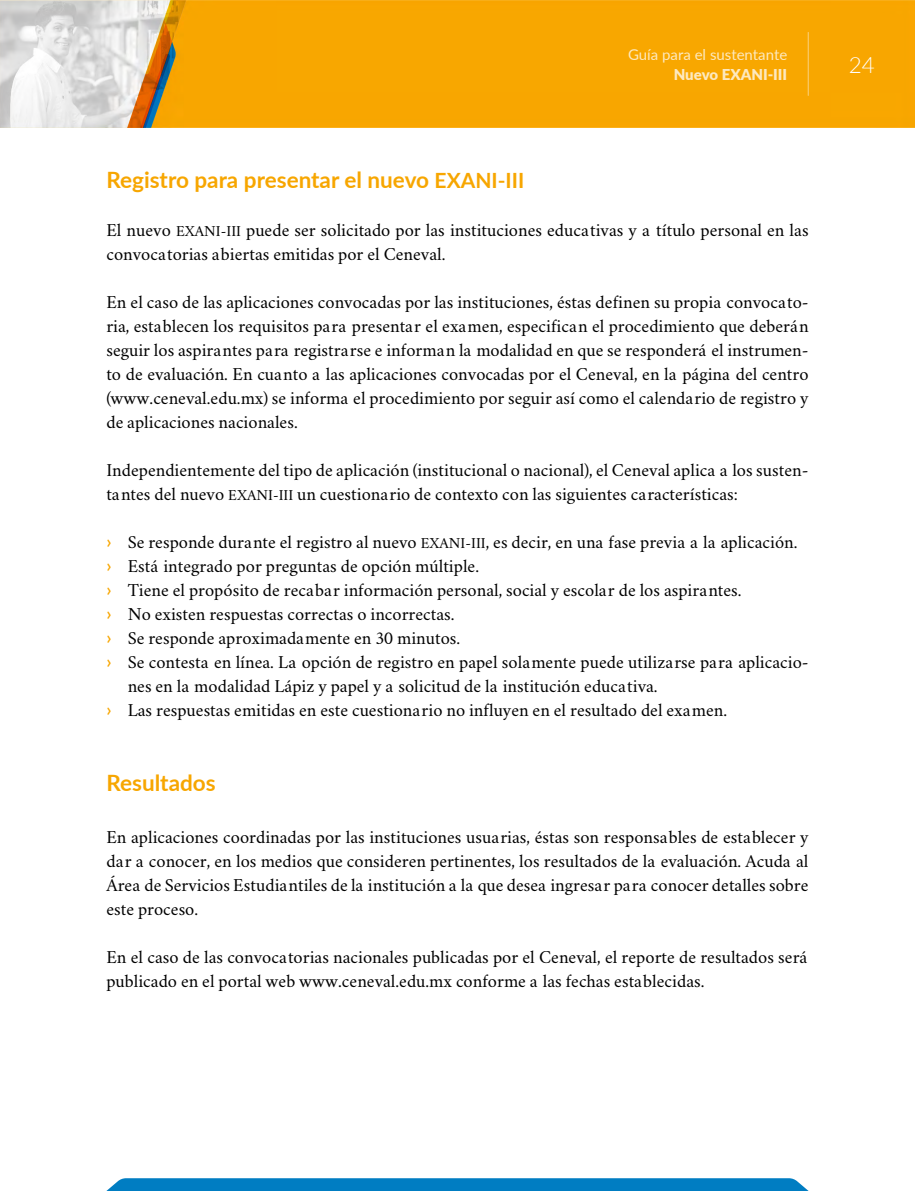
<style>
.page{position:relative;width:915px;height:1191px;background:#fff}
.page>*{position:absolute;margin:0;border:0;box-sizing:border-box;transform-origin:0 0}
.t1{font:700 22.5px "Lato";color:#f7a600}
.t2{font:300 22.5px "Lato";color:#fff}
.t3{font:18px/24px "Crimson";color:#000}
.t4{font:15px "Lato";color:#fff}
.t5{font:900 15px "Lato";color:#fff}
.s1{font-size:21px}
.s2{font-size:15px}
.s3{font-family:"Lato";font-weight:600;color:#f7a600}
</style>
<div class="page">
<img style="left:0;top:0;width:914px;height:128px">
<hr style="left:807px;top:32px;width:1px;height:63px;background:#fff">
<svg style="left:106px;top:1178px;width:702px;height:13px"></svg>
<p class="t4" style="left:627px;top:44px;width:161px">Guía para el sustentante</p>
<p class="t5" style="left:673px;top:63px;width:115px">Nuevo EXANI-III</p>
<p class="t1" style="left:106px;top:163px;width:419px">Registro para presentar el nuevo <span class="s1">EXANI-III</span></p>
<p class="t3" style="left:106px;top:217px;width:703px">El nuevo <span class="s2">EXANI-III</span> puede ser solicitado por las instituciones educativas y a título personal en las convocatorias abiertas emitidas por el Ceneval.</p>
<p class="t3" style="left:106px;top:289px;width:703px;text-align:justify">En el caso de las aplicaciones convocadas por las instituciones, éstas definen su propia convocato&shy;ria, establecen los requisitos para presentar el examen, especifican el procedimiento que deberán seguir los aspirantes para registrarse e informan la modalidad en que se responderá el instrumen&shy;to de evaluación. En cuanto a las aplicaciones convocadas por el Ceneval, en la página del centro (www.ceneval.edu.mx) se informa el procedimiento por seguir así como el calendario de registro y de aplicaciones nacionales.</p>
<p class="t3" style="left:106px;top:457px;width:703px">Independientemente del tipo de aplicación (institucional o nacional), el Ceneval aplica a los susten&shy;tantes del nuevo <span class="s2">EXANI-III</span> un cuestionario de contexto con las siguientes características:</p>
<p class="t3" style="left:106px;top:529px;width:692px"><span class="s3">›</span> Se responde durante el registro al nuevo <span class="s2">EXANI-III</span>, es decir, en una fase previa a la aplicación.</p>
<p class="t3" style="left:106px;top:553px;width:374px"><span class="s3">›</span> Está integrado por preguntas de opción múltiple.</p>
<p class="t3" style="left:106px;top:577px;width:636px"><span class="s3">›</span> Tiene el propósito de recabar información personal, social y escolar de los aspirantes.</p>
<p class="t3" style="left:106px;top:601px;width:349px"><span class="s3">›</span> No existen respuestas correctas o incorrectas.</p>
<p class="t3" style="left:106px;top:625px;width:355px"><span class="s3">›</span> Se responde aproximadamente en 30 minutos.</p>
<p class="t3" style="left:106px;top:649px;width:703px"><span class="s3">›</span> Se contesta en línea. La opción de registro en papel solamente puede utilizarse para aplicacio-</p>
<p class="t3" style="left:128px;top:673px;width:531px">nes en la modalidad Lápiz y papel y a solicitud de la institución educativa.</p>
<p class="t3" style="left:106px;top:697px;width:622px"><span class="s3">›</span> Las respuestas emitidas en este cuestionario no influyen en el resultado del examen.</p>
<p class="t1" style="left:106px;top:766px;width:111px">Resultados</p>
<p class="t3" style="left:106px;top:823px;width:703px;text-align:justify">En aplicaciones coordinadas por las instituciones usuarias, éstas son responsables de establecer y dar a conocer, en los medios que consideren pertinentes, los resultados de la evaluación. Acuda al Área de Servicios Estudiantiles de la institución a la que desea ingresar para conocer detalles sobre este proceso.</p>
<p class="t3" style="left:106px;top:943px;width:702px">En el caso de las convocatorias nacionales publicadas por el Ceneval, el reporte de resultados será publicado en el portal web www.ceneval.edu.mx conforme a las fechas establecidas.</p>
<p class="t2" style="left:848px;top:49px;width:28px">24</p>
</div>
